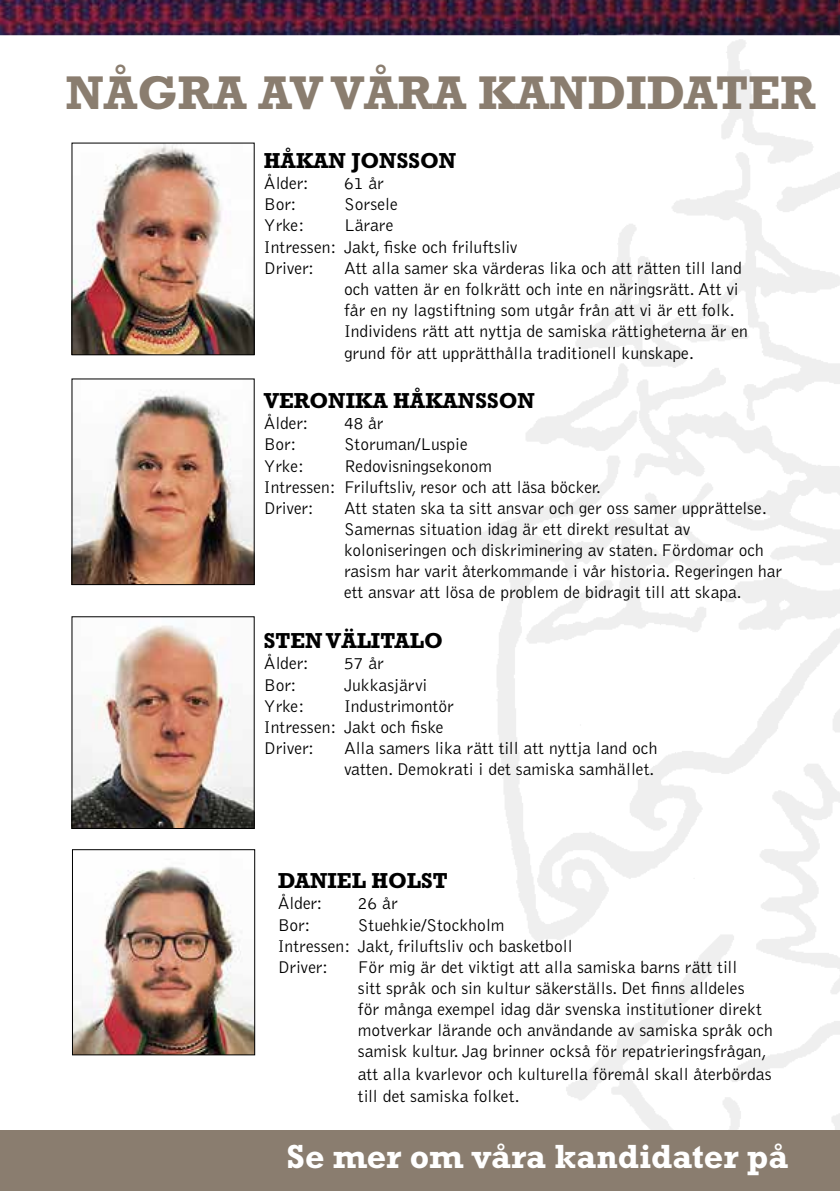
<style>
.page{position:relative;width:840px;height:1191px;background:#fff}
.page>*{position:absolute;margin:0;border:0;box-sizing:border-box;transform-origin:0 0}
.t1{font:700 48px "Rockwell";color:#8a7d6f}
.t2{font:700 34px "Rockwell";color:#fff}
.t3{font:700 22px "Rockwell";color:#000}
.t4{font:300 17.6px/21.2px "Bell Gothic";color:#000}
.s1{font-size:18px}
</style>
<div class="page">
<div style="left:0;top:1130px;width:839px;height:61px;background:#8a7d6f"></div>
<img style="left:74px;top:145px;width:178px;height:208px">
<div style="left:72px;top:143px;width:182px;height:212px;border:1px solid #000"></div>
<img style="left:74px;top:390px;width:178px;height:193px">
<div style="left:72px;top:378px;width:182px;height:207px;border:1px solid #000"></div>
<img style="left:74px;top:625px;width:178px;height:202px">
<div style="left:72px;top:616px;width:182px;height:213px;border:1px solid #000"></div>
<img style="left:0;top:0;width:839px;height:35px">
<img style="left:74px;top:866px;width:179px;height:187px">
<div style="left:72px;top:849px;width:183px;height:206px;border:1px solid #000"></div>
<h1 class="t1" style="left:66px;top:65px;width:750px">NÅGRA AV VÅRA KANDIDATER</h1>
<p class="t3" style="left:264px;top:148px;width:194px">HÅKAN JONSSON</p>
<p class="t4" style="left:264px;top:173px;width:46px">Ålder:</p>
<p class="t4" style="left:344px;top:173px;width:42px">61 år</p>
<p class="t4" style="left:264px;top:194px;width:34px">Bor:</p>
<p class="t4" style="left:344px;top:194px;width:55px">Sorsele</p>
<p class="t4" style="left:264px;top:215px;width:42px">Yrke:</p>
<p class="t4" style="left:264px;top:215px;width:255px;text-indent:80px">Lärare<br>Intressen: Jakt, fiske och friluftsliv<br>Driver:</p>
<p class="t4" style="left:344px;top:258px;width:405px">Att alla samer ska värderas lika och att rätten till land och vatten är en folkrätt och inte en näringsrätt. Att vi får en ny lagstiftning som utgår från att vi är ett folk.<br>Individens rätt att nyttja de samiska rättigheterna är en grund för att upprätthålla traditionell kunskape<span class="s1">.</span></p>
<p class="t3" style="left:264px;top:388px;width:272px">VERONIKA HÅKANSSON</p>
<p class="t4" style="left:264px;top:413px;width:46px">Ålder:</p>
<p class="t4" style="left:344px;top:413px;width:41px">48 år</p>
<p class="t4" style="left:264px;top:434px;width:34px">Bor:</p>
<p class="t4" style="left:344px;top:434px;width:125px">Storuman/Luspie</p>
<p class="t4" style="left:264px;top:455px;width:41px">Yrke:</p>
<p class="t4" style="left:264px;top:455px;width:338px;text-indent:80px">Redovisningsekonom<br>Intressen: Friluftsliv, resor och att läsa böcker.<br>Driver:</p>
<p class="t4" style="left:344px;top:498px;width:439px">Att staten ska ta sitt ansvar och ger oss samer upprättelse.<br>Samernas situation idag är ett direkt resultat av koloniseringen och diskriminering av staten. Fördomar och rasism har varit återkommande i vår historia. Regeringen har ett ansvar att lösa de problem de bidragit till att skapa.</p>
<p class="t3" style="left:264px;top:628px;width:180px">STEN VÄLITALO</p>
<p class="t4" style="left:264px;top:653px;width:46px">Ålder:</p>
<p class="t4" style="left:344px;top:653px;width:42px">57 år</p>
<p class="t4" style="left:264px;top:674px;width:34px">Bor:</p>
<p class="t4" style="left:344px;top:674px;width:85px">Jukkasjärvi</p>
<p class="t4" style="left:264px;top:695px;width:42px">Yrke:</p>
<p class="t4" style="left:264px;top:695px;width:191px;text-indent:80px">Industrimontör<br>Intressen: Jakt och fiske<br>Driver:</p>
<p class="t4" style="left:344px;top:737px;width:315px">Alla samers lika rätt till att nyttja land och vatten. Demokrati i det samiska samhället.</p>
<p class="t3" style="left:277px;top:868px;width:171px">DANIEL HOLST</p>
<p class="t4" style="left:277px;top:893px;width:46px">Ålder:</p>
<p class="t4" style="left:357px;top:893px;width:42px">26 år</p>
<p class="t4" style="left:277px;top:914px;width:34px">Bor:</p>
<p class="t4" style="left:277px;top:914px;width:296px;text-indent:80px">Stuehkie/Stockholm<br>Intressen: Jakt, friluftsliv och basketboll<br>Driver:</p>
<p class="t4" style="left:357px;top:956px;width:416px">För mig är det viktigt att alla samiska barns rätt till<br>sitt språk och sin kultur säkerställs. Det finns alldeles<br>för många exempel idag där svenska institutioner direkt motverkar lärande och användande av samiska språk och samisk kultur. Jag brinner också för repatrieringsfrågan,</p>
<p class="t4" style="left:357px;top:1064px;width:415px">att alla kvarlevor och kulturella föremål skall återbördas till det samiska folket.</p>
<h2 class="t2" style="left:287px;top:1136px;width:502px">Se mer om våra kandidater på</h2>
</div>
